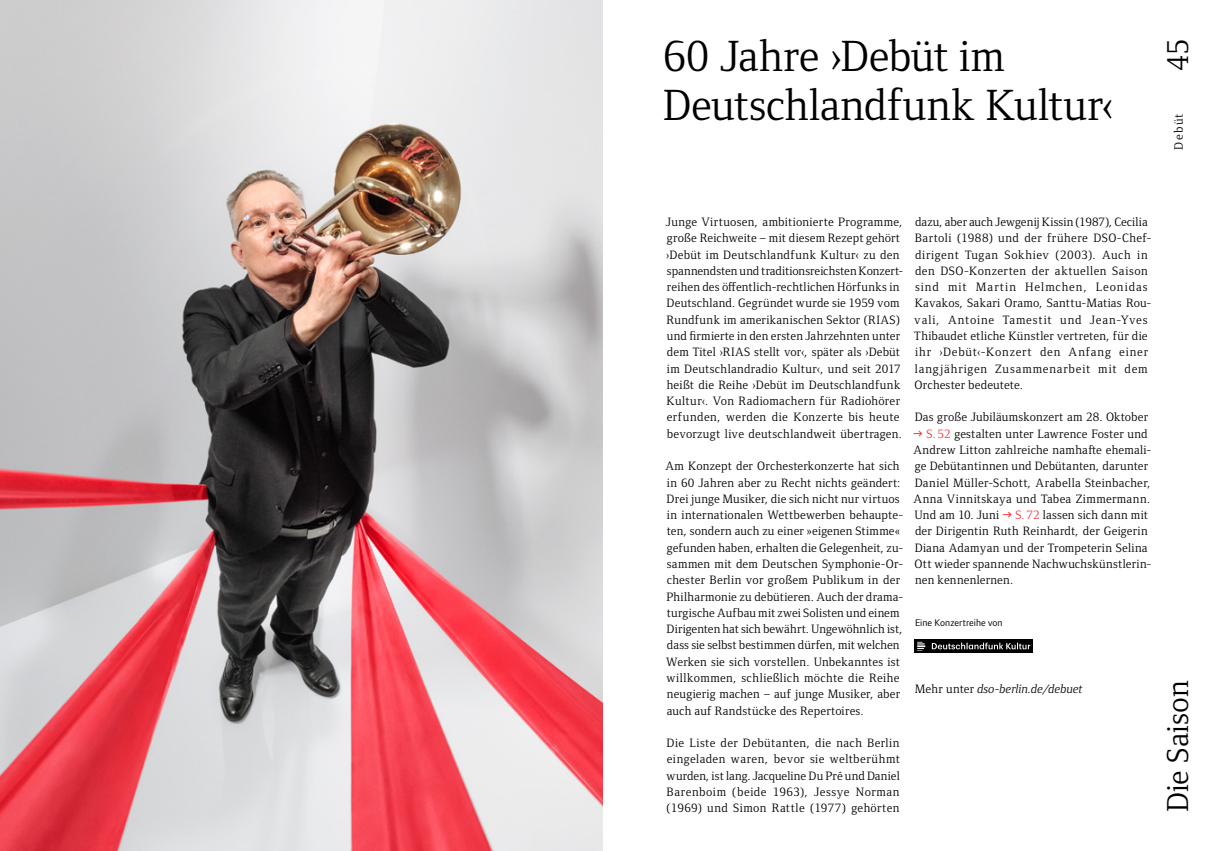
<style>
.page{position:relative;width:1205px;height:851px;background:#fff}
.page>*{position:absolute;margin:0;border:0;box-sizing:border-box;transform-origin:0 0}
.t1{font:45px/48.9px "Foundry Form Serif OT2";color:#000}
.t2{font:31.25px "Foundry Form Serif OT2";color:#000}
.t3{font:12.5px/16.2px "Foundry Form Serif OT2";letter-spacing:.02em;color:#000}
.t4{font:12.5px/16.2px "Foundry Form Serif OT2";letter-spacing:.04em;color:#000}
.t5{font:italic 12.5px "Foundry Form Serif";letter-spacing:.01em;color:#000}
.t6{font:12.5px "Foundry Form Serif Book OSF";letter-spacing:.1em;color:#000}
.t7{font:10px "Foundry Form Sans OT2";letter-spacing:.01em;color:#000}
.s1{color:#f5333f}
.s2{font-family:"Foundry Form Serif OT2";font-style:normal}
</style>
<div class="page">
<img style="left:0;top:0;width:602px;height:850px">
<div style="left:914px;top:639px;width:14px;height:13px;background:#000"></div>
<svg style="left:929px;top:639px;width:104px;height:13px"></svg>
<svg style="left:917px;top:641px;width:8px;height:9px"></svg>
<svg style="left:932px;top:642px;width:98px;height:7px"></svg>
<h1 class="t1" style="left:663px;top:29px;width:452px">60 Jahre ›Debüt im<br>Deutschlandfunk Kultur‹</h1>
<h2 class="t2" style="left:1157px;top:71px;width:34px;rotate:-90deg">45</h2>
<p class="t6" style="left:1171px;top:149px;width:38px;rotate:-90deg">Debüt</p>
<p class="t3" style="left:666px;top:213px;width:239px">Junge Virtuosen, ambitionierte Programme, große Reichweite – mit diesem Rezept gehört ›Debüt im Deutschlandfunk Kultur‹ zu den spannendsten und traditionsreichsten Konzert&shy;reihen des öffentlich-rechtlichen Hörfunks in Deutschland. Gegründet wurde sie 1959 vom Rundfunk im amerikanischen Sektor (RIAS) und firmierte in den ersten Jahrzehnten unter dem Titel ›RIAS stellt vor‹, später als ›Debüt im Deutschlandradio Kultur‹, und seit 2017 heißt die Reihe ›Debüt im Deutschlandfunk Kultur‹. Von Radiomachern für Radiohörer erfunden, werden die Konzerte bis heute bevorzugt live deutschlandweit übertragen.</p>
<p class="t3" style="left:665px;top:457px;width:239px">Am Konzept der Orchesterkonzerte hat sich in 60 Jahren aber zu Recht nichts geändert:<br>Drei junge Musiker, die sich nicht nur virtuos in internationalen Wettbewerben behaupte&shy;ten, sondern auch zu einer »eigenen Stimme« gefunden haben, erhalten die Gelegenheit, zu&shy;sammen mit dem Deutschen Symphonie-Or&shy;chester Berlin vor großem Publikum in der Philharmonie zu debütieren. Auch der drama&shy;turgische Aufbau mit zwei Solisten und einem Dirigenten hat sich bewährt. Ungewöhnlich ist, dass sie selbst bestimmen dürfen, mit welchen Werken sie sich vorstellen. Unbekanntes ist willkommen, schließlich möchte die Reihe neugierig machen – auf junge Musiker, aber auch auf Randstücke des Repertoires.</p>
<p class="t3" style="left:666px;top:734px;width:235px;text-align:justify">Die Liste der Debütanten, die nach Berlin eingeladen waren, bevor sie weltberühmt wurden, ist lang. Jacqueline Du Pré und Daniel Barenboim (beide 1963), Jessye Norman (1969) und Simon Rattle (1977) gehörten</p>
<p class="t4" style="left:914px;top:213px;width:239px">dazu, aber auch Jewgenij Kissin (1987), Cecilia Bartoli (1988) und der frühere DSO-Chef&shy;dirigent Tugan Sokhiev (2003). Auch in den DSO-Konzerten der aktuellen Saison sind mit Martin Helmchen, Leonidas Kavakos, Sakari Oramo, Santtu-Matias Rou&shy;vali, Antoine Tamestit und Jean-Yves Thibaudet etliche Künstler vertreten, für die ihr ›Debüt‹-Konzert den Anfang einer langjährigen Zusammenarbeit mit dem Orchester bedeutete.</p>
<p class="t3" style="left:915px;top:408px;width:235px">Das große Jubiläumskonzert am 28. Oktober</p>
<p class="t3" style="left:926px;top:424px;width:223px"><span class="s1">S. 52</span> gestalten unter Lawrence Foster und</p>
<p class="t3" style="left:913px;top:441px;width:239px">Andrew Litton zahlreiche namhafte ehemali-</p>
<p class="t3" style="left:915px;top:457px;width:235px">ge Debütantinnen und Debütanten, darunter</p>
<p class="t3" style="left:915px;top:473px;width:237px">Daniel Müller-Schott, Arabella Steinbacher,</p>
<p class="t3" style="left:913px;top:489px;width:238px">Anna Vinnitskaya und Tabea Zimmermann.</p>
<p class="t3" style="left:914px;top:506px;width:86px">Und am 10. Juni</p>
<p class="t3" style="left:914px;top:506px;width:238px;text-indent:101px"><span class="s1">S. 72</span> lassen sich dann mit der Dirigentin Ruth Reinhardt, der Geigerin Diana Adamyan und der Trompeterin Selina Ott wieder spannende Nachwuchskünstlerin&shy;nen kennenlernen.</p>
<p class="t7" style="left:915px;top:615px;width:89px">Eine Konzertreihe von</p>
<p class="t5" style="left:915px;top:682px;width:170px"><span class="s2">Mehr unter</span> dso-berlin.de/debuet</p>
<h2 class="t2" style="left:1157px;top:812px;width:133px;rotate:-90deg">Die Saison</h2>
</div>
